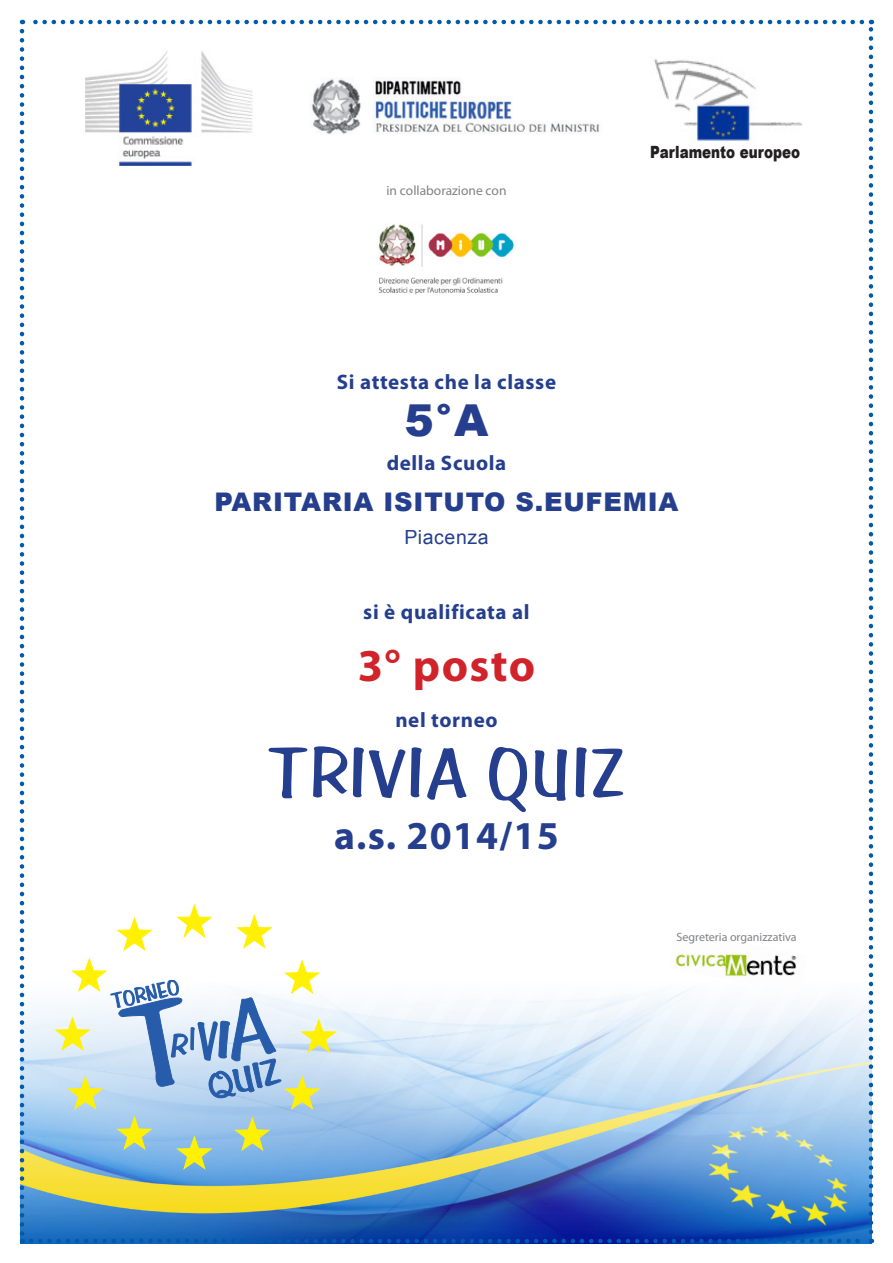
<style>
.page{position:relative;width:893px;height:1263px;background:#fff}
.page>*{position:absolute;margin:0;border:0;box-sizing:border-box;transform-origin:0 0}
.t1{font:700 69.45px "Simpson";letter-spacing:.03em;color:#253f8e}
.t2{font:700 45.9px "Myriad Pro";letter-spacing:.03em;color:#d1232a}
.t3{font:900 43.95px "Arial";color:#253f8e}
.t4{font:700 39.6px "Myriad Pro";letter-spacing:.03em;color:#253f8e}
.t5{font:900 25.65px "Arial";letter-spacing:.03em;color:#253f8e}
.t6{font:700 21px "Myriad Pro";letter-spacing:.03em;color:#253f8e}
.t7{font:19.5px "Arial";letter-spacing:.03em;color:#253f8e}
.t8{font:900 16.8px "Arial";color:#231f20;scale:.8 1}
.t9{font:13.5px "Myriad Pro";color:#808285}
.t10{font:12px "Myriad Pro";color:#808285}
</style>
<div class="page">
<img style="left:24px;top:900px;width:847px;height:343px">
<img style="left:669px;top:931px;width:138px;height:61px">
<svg style="left:20px;top:31px;width:4px;height:1212px"></svg>
<svg style="left:31px;top:1239px;width:841px;height:4px;background:#054daa"></svg>
<svg style="left:869px;top:20px;width:4px;height:1212px"></svg>
<svg style="left:22px;top:20px;width:840px;height:4px"></svg>
<svg style="left:235px;top:914px;width:39px;height:36px"></svg>
<svg style="left:53px;top:958px;width:285px;height:216px"></svg>
<svg style="left:115px;top:917px;width:39px;height:35px"></svg>
<svg style="left:175px;top:904px;width:39px;height:37px"></svg>
<img style="left:311px;top:78px;width:289px;height:56px">
<img style="left:654px;top:59px;width:149px;height:84px">
<img style="left:86px;top:51px;width:167px;height:114px">
<img style="left:379px;top:224px;width:135px;height:71px">
<p class="t9" style="left:386px;top:183px;width:122px">in collaborazione con</p>
<p class="t6" style="left:337px;top:368px;width:221px">Si attesta che la classe</p>
<p class="t3" style="left:405px;top:388px;width:85px">5°A</p>
<p class="t8" style="left:650px;top:140px;width:189px">Parlamento europeo</p>
<p class="t6" style="left:387px;top:449px;width:121px">della Scuola</p>
<p class="t5" style="left:214px;top:483px;width:466px">PARITARIA ISITUTO S.EUFEMIA</p>
<p class="t7" style="left:404px;top:525px;width:86px">Piacenza</p>
<p class="t6" style="left:363px;top:598px;width:168px">si è qualificata al</p>
<p class="t2" style="left:358px;top:636px;width:179px">3° posto</p>
<p class="t6" style="left:395px;top:706px;width:104px">nel torneo</p>
<p class="t1" style="left:268px;top:729px;width:358px">TRIVIA QUIZ</p>
<p class="t4" style="left:334px;top:810px;width:226px">a.s. 2014/15</p>
<p class="t10" style="left:676px;top:930px;width:122px">Segreteria organizzativa</p>
</div>
